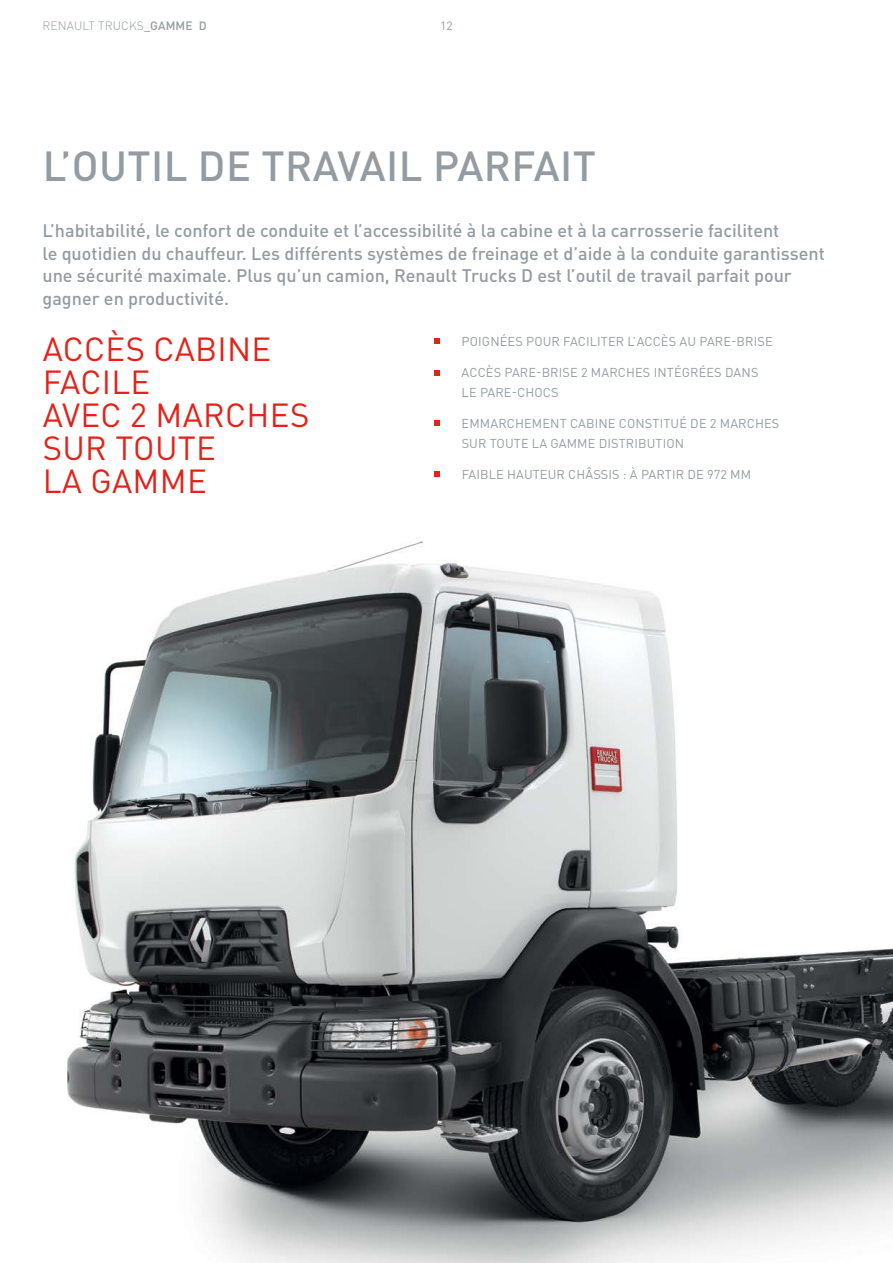
<style>
.page{position:relative;width:893px;height:1263px;background:#fff}
.page>*{position:absolute;margin:0;border:0;box-sizing:border-box;transform-origin:0 0}
.t1{font:500 41.55px "DIN Pro";letter-spacing:.01em;color:#949ca1}
.t2{font:33px/33px "DIN Pro";color:#e2231a}
.t3{font:500 18px/22.5px "DIN Pro";color:#949ca1}
.t4{font:12.75px/19.5px "DIN Pro";letter-spacing:.01em;color:#949ca1}
.t5{font:300 12px "DIN Pro";letter-spacing:.01em;color:#949ca1}
.t6{font:12px "DIN Pro";color:#949ca1}
.t7{font:500 12px "DIN Pro";color:#949ca1}
.s1{color:#e2231a}
.s2{font-weight:500}
</style>
<div class="page">
<img style="left:67px;top:541px;width:826px;height:722px">
<svg style="left:434px;top:338px;width:5px;height:6px"></svg>
<svg style="left:434px;top:370px;width:5px;height:5px"></svg>
<svg style="left:434px;top:421px;width:5px;height:5px"></svg>
<svg style="left:434px;top:471px;width:5px;height:6px"></svg>
<p class="t5" style="left:43px;top:18px;width:131px">RENAULT TR UCKS<span class="s1">_</span><span class="s2">gamme</span></p>
<p class="t7" style="left:199px;top:18px;width:9px">D</p>
<p class="t6" style="left:440px;top:18px;width:14px">12</p>
<h1 class="t1" style="left:43px;top:137px;width:555px">L’outil de travail parfait</h1>
<p class="t3" style="left:43px;top:218px;width:784px">L’habitabilité, le confort de conduite et l’accessibilité à la cabine et à la carrosserie facilitent<br>le quotidien du chauffeur. Les différents systèmes de freinage et d’aide à la conduite garantissent une sécurité maximale. Plus qu’un camion, Renault Trucks D est l’outil de travail parfait pour gagner en productivité.</p>
<h2 class="t2" style="left:43px;top:331px;width:21px">ACC</h2>
<h2 class="t2" style="left:106px;top:331px;width:68px">ÈS CABINE</h2>
<h2 class="t2" style="left:43px;top:364px;width:21px">FACILE<br>AVEC</h2>
<h2 class="t2" style="left:130px;top:397px;width:48px">2 MARCHES</h2>
<h2 class="t2" style="left:43px;top:430px;width:22px">SUR</h2>
<h2 class="t2" style="left:115px;top:430px;width:21px">TOUTE</h2>
<h2 class="t2" style="left:43px;top:463px;width:72px">LA GAMME</h2>
<p class="t4" style="left:462px;top:331px;width:313px">POIGNÉES POUR FACILITER L’ACCÈS AU PARE-BRISE</p>
<p class="t4" style="left:462px;top:362px;width:298px">ACCÈS PARE-BRISE 2 MARCHES INTÉGRÉES DANS<br>LE PARE-CHOCS</p>
<p class="t4" style="left:462px;top:413px;width:117px">EMMARCHEMENT CABINE</p>
<p class="t4" style="left:462px;top:413px;width:319px;text-indent:157px">CONSTITUÉ DE 2 MARCHES<br>SUR TOUTE LA GAMME DISTRIBUTION</p>
<p class="t4" style="left:462px;top:464px;width:291px">FAIBLE HAUTEUR CHÂSSIS : À PARTIR DE 972 MM</p>
</div>
